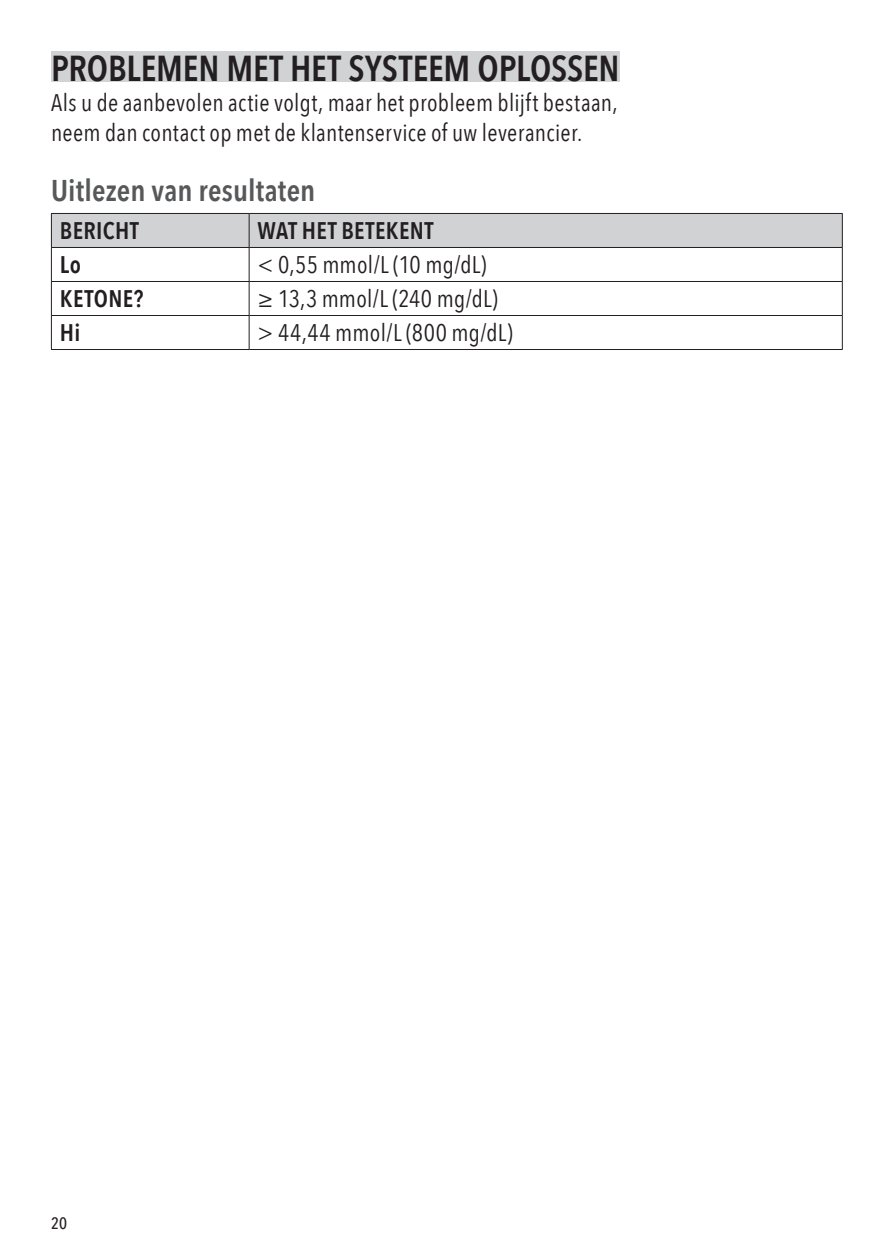
<style>
.page{position:relative;width:893px;height:1259px;background:#fff}
.page>*{position:absolute;margin:0;border:0;box-sizing:border-box;transform-origin:0 0}
.t1{font:600 36px "Avenir Next Condensed";letter-spacing:-.005em;color:#231f20}
.t2{font:600 30px "Avenir Next Condensed";letter-spacing:.005em;color:#57585a}
.t3{font:24px/30px "Avenir Next Condensed";letter-spacing:.015em;color:#231f20}
.t4{font:600 24px "Avenir Next Condensed";letter-spacing:.015em;color:#231f20}
.t5{font:500 16.5px "Avenir Next Condensed";color:#231f20}
</style>
<div class="page">
<div style="left:51px;top:51px;width:569px;height:30px;background:#d1d2d4"></div>
<div style="left:52px;top:214px;width:790px;height:33px;background:#d1d2d4"></div>
<hr style="left:51px;top:213px;width:198px;height:1px;background:#231f20">
<hr style="left:51px;top:214px;width:1px;height:33px;background:#231f20">
<hr style="left:249px;top:213px;width:594px;height:1px;background:#231f20">
<hr style="left:249px;top:214px;width:1px;height:33px;background:#231f20">
<hr style="left:842px;top:214px;width:1px;height:33px;background:#231f20">
<hr style="left:51px;top:247px;width:198px;height:1px;background:#231f20">
<hr style="left:51px;top:248px;width:1px;height:33px;background:#231f20">
<hr style="left:249px;top:247px;width:594px;height:1px;background:#231f20">
<hr style="left:249px;top:248px;width:1px;height:33px;background:#231f20">
<hr style="left:842px;top:248px;width:1px;height:33px;background:#231f20">
<hr style="left:51px;top:281px;width:198px;height:1px;background:#231f20">
<hr style="left:51px;top:282px;width:1px;height:33px;background:#231f20">
<hr style="left:249px;top:281px;width:594px;height:1px;background:#231f20">
<hr style="left:249px;top:282px;width:1px;height:33px;background:#231f20">
<hr style="left:842px;top:282px;width:1px;height:33px;background:#231f20">
<hr style="left:51px;top:315px;width:198px;height:1px;background:#231f20">
<hr style="left:51px;top:316px;width:1px;height:33px;background:#231f20">
<hr style="left:249px;top:315px;width:594px;height:1px;background:#231f20">
<hr style="left:249px;top:316px;width:1px;height:33px;background:#231f20">
<hr style="left:842px;top:316px;width:1px;height:33px;background:#231f20">
<hr style="left:51px;top:349px;width:198px;height:1px;background:#231f20">
<hr style="left:249px;top:349px;width:594px;height:1px;background:#231f20">
<h1 class="t1" style="left:51px;top:37px;width:570px">PROBLEMEN MET HET SYSTEEM OPLOSSEN</h1>
<p class="t3" style="left:51px;top:86px;width:568px">Als u de aanbevolen actie volgt, maar het probleem blijft bestaan, neem dan contact op met de klantenservice of uw leverancier.</p>
<p class="t2" style="left:51px;top:165px;width:266px">Uitlezen van resultaten</p>
<p class="t4" style="left:60px;top:210px;width:81px">BERICHT</p>
<p class="t4" style="left:258px;top:210px;width:177px">WAT HET BETEKENT</p>
<p class="t4" style="left:60px;top:254px;width:23px">Lo</p>
<p class="t3" style="left:258px;top:252px;width:230px">&lt; 0,55 mmol/L (10 mg/dL)</p>
<p class="t4" style="left:60px;top:278px;width:85px">KETONE?</p>
<p class="t3" style="left:258px;top:282px;width:242px">≥ 13,3 mmol/L (240 mg/dL)</p>
<p class="t4" style="left:60px;top:322px;width:22px">Hi</p>
<p class="t3" style="left:258px;top:320px;width:257px">&gt; 44,44 mmol/L (800 mg/dL)</p>
<p class="t5" style="left:51px;top:1216px;width:18px">20</p>
</div>
